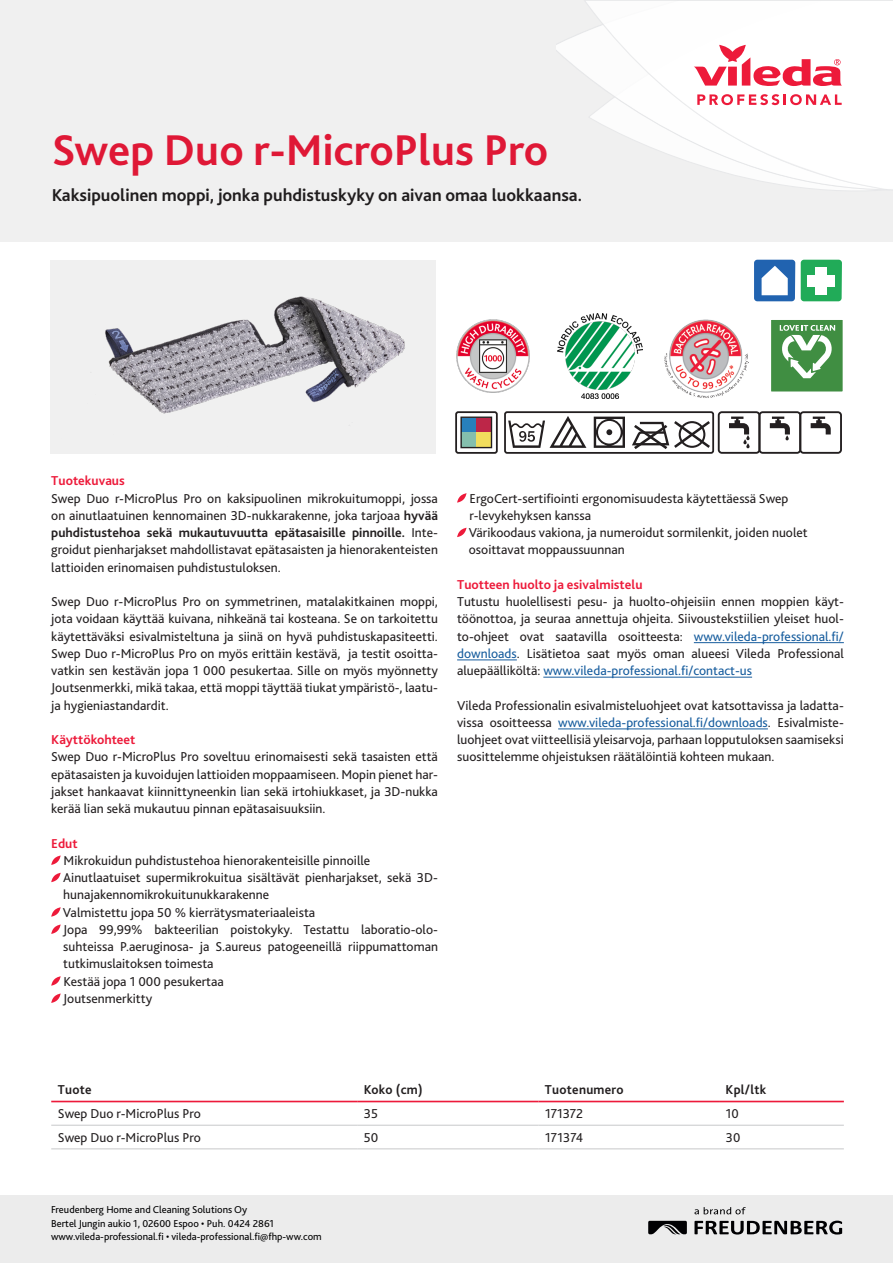
<style>
.page{position:relative;width:893px;height:1263px;background:#fff}
.page>*{position:absolute;margin:0;border:0;box-sizing:border-box;transform-origin:0 0}
.t1{font:700 45px "Bliss 2";color:#ed1a3a}
.t2{font:700 18px "Bliss 2";color:#231f20}
.t3{font:13.5px/17.2px "Bliss 2";color:#231f20;text-align:justify}
.t4{font:700 13.5px "Bliss 2";color:#ed1a3a}
.t5{font:700 13.5px "Bliss 2";letter-spacing:.02em;color:#231f20}
.t6{font:10.5px "Bliss 2";color:#000001}
.s1{font-weight:700}
.s2{color:#175d9e}
</style>
<div class="page">
<svg style="left:51px;top:855px;width:10px;height:10px"></svg>
<svg style="left:51px;top:873px;width:10px;height:9px"></svg>
<svg style="left:51px;top:907px;width:10px;height:10px"></svg>
<svg style="left:51px;top:924px;width:10px;height:10px"></svg>
<svg style="left:51px;top:976px;width:10px;height:10px"></svg>
<svg style="left:51px;top:993px;width:10px;height:10px"></svg>
<hr style="left:694px;top:642px;width:150px;height:1px;background:#175d9e">
<hr style="left:457px;top:659px;width:60px;height:1px;background:#175d9e">
<hr style="left:543px;top:677px;width:209px;height:1px;background:#175d9e">
<hr style="left:558px;top:728px;width:210px;height:1px;background:#175d9e">
<svg style="left:457px;top:493px;width:9px;height:10px"></svg>
<svg style="left:457px;top:528px;width:9px;height:9px"></svg>
<div style="left:0;top:1195px;width:893px;height:68px;background:#ececec"></div>
<svg style="left:694px;top:1220px;width:148px;height:14px"></svg>
<svg style="left:648px;top:1221px;width:39px;height:13px"></svg>
<svg style="left:694px;top:1207px;width:52px;height:7px"></svg>
<div style="left:0;top:0;width:893px;height:241px;background:#f0f0f0"></div>
<svg style="left:557px;top:33px;width:27px;height:39px"></svg>
<svg style="left:584px;top:1px;width:309px;height:189px"></svg>
<svg style="left:697px;top:94px;width:145px;height:11px"></svg>
<svg style="left:694px;top:45px;width:148px;height:42px"></svg>
<img style="left:51px;top:260px;width:385px;height:194px">
<img style="left:456px;top:319px;width:74px;height:74px">
<img style="left:557px;top:314px;width:85px;height:85px">
<img style="left:664px;top:319px;width:85px;height:79px">
<div style="left:770px;top:319px;width:73px;height:73px;background:#408e42"></div>
<div style="left:770px;top:319px;width:74px;height:74px;border:1px solid #fff"></div>
<svg style="left:780px;top:325px;width:55px;height:53px"></svg>
<div style="left:801px;top:260px;width:41px;height:41px;background:#21ab58;border-radius:3px"></div>
<div style="left:816px;top:267px;width:11px;height:27px;background:#fff"></div>
<div style="left:807px;top:275px;width:28px;height:11px;background:#fff"></div>
<div style="left:754px;top:260px;width:41px;height:41px;background:#2163b0;border-radius:3px"></div>
<svg style="left:762px;top:266px;width:26px;height:29px"></svg>
<svg style="left:594px;top:417px;width:31px;height:31px"></svg>
<svg style="left:632px;top:421px;width:78px;height:28px"></svg>
<svg style="left:508px;top:416px;width:78px;height:32px"></svg>
<div style="left:504px;top:411px;width:210px;height:43px;border:2px solid #231f20;border-radius:2px"></div>
<svg style="left:718px;top:411px;width:124px;height:43px"></svg>
<svg style="left:460px;top:416px;width:33px;height:33px"></svg>
<div style="left:462px;top:418px;width:14px;height:14px;background:#2880bc"></div>
<div style="left:476px;top:418px;width:15px;height:14px;background:#bd2648"></div>
<div style="left:462px;top:432px;width:14px;height:15px;background:#84bfad"></div>
<div style="left:476px;top:432px;width:15px;height:15px;background:#f1dd5d"></div>
<div style="left:460px;top:416px;width:32px;height:32px;border:1px solid #231f20"></div>
<div style="left:455px;top:411px;width:43px;height:43px;border:2px solid #231f20;border-radius:2px"></div>
<hr style="left:51px;top:1101px;width:306px;height:1px;background:#ed1a3a">
<hr style="left:357px;top:1101px;width:181px;height:1px;background:#ed1a3a">
<hr style="left:538px;top:1101px;width:181px;height:1px;background:#ed1a3a">
<hr style="left:719px;top:1101px;width:125px;height:1px;background:#ed1a3a">
<hr style="left:51px;top:1125px;width:306px;height:1px;background:#c7c8ca">
<hr style="left:51px;top:1148px;width:306px;height:1px;background:#c7c8ca">
<hr style="left:357px;top:1125px;width:181px;height:1px;background:#c7c8ca">
<hr style="left:357px;top:1148px;width:181px;height:1px;background:#c7c8ca">
<hr style="left:538px;top:1125px;width:181px;height:1px;background:#c7c8ca">
<hr style="left:538px;top:1148px;width:181px;height:1px;background:#c7c8ca">
<hr style="left:719px;top:1125px;width:125px;height:1px;background:#c7c8ca">
<hr style="left:719px;top:1148px;width:125px;height:1px;background:#c7c8ca">
<h1 class="t1" style="left:51px;top:122px;width:499px">Swep Duo r-MicroPlus Pro</h1>
<h2 class="t2" style="left:51px;top:184px;width:532px">Kaksipuolinen moppi, jonka puhdistuskyky on aivan omaa luokkaansa.</h2>
<p class="t4" style="left:51px;top:472px;width:75px">Tuotekuvaus</p>
<p class="t3" style="left:51px;top:489px;width:388px">Swep Duo r-MicroPlus Pro on kaksipuolinen mikrokuitumoppi, jossa on ainutlaatuinen kennomainen 3D-nukkarakenne, joka tarjoaa <span class="s1">hyvää puhdistustehoa sekä mukautuvuutta epätasaisille pinnoille.</span> Inte&shy;groidut pienharjakset mahdollistavat epätasaisten ja hienorakenteisten lattioiden erinomaisen puhdistustuloksen.</p>
<p class="t3" style="left:51px;top:593px;width:388px">Swep Duo r-MicroPlus Pro on symmetrinen, matalakitkainen moppi, jota voidaan käyttää kuivana, nihkeänä tai kosteana. Se on tarkoitettu käytettäväksi esivalmisteltuna ja siinä on hyvä puhdistuskapasiteetti.<br>Swep Duo r-MicroPlus Pro on myös erittäin kestävä, ja testit osoitta&shy;vatkin sen kestävän jopa 1 000 pesukertaa. Sille on myös myönnetty Joutsenmerkki, mikä takaa, että moppi täyttää tiukat ympäristö-, laatu&shy;ja hygieniastandardit.</p>
<p class="t4" style="left:51px;top:731px;width:86px">Käyttökohteet</p>
<p class="t3" style="left:51px;top:748px;width:388px">Swep Duo r-MicroPlus Pro soveltuu erinomaisesti sekä tasaisten että epätasaisten ja kuvoidujen lattioiden moppaamiseen. Mopin pienet har&shy;jakset hankaavat kiinnittyneenkin lian sekä irtohiukkaset, ja 3D-nukka kerää lian sekä mukautuu pinnan epätasaisuuksiin.</p>
<p class="t4" style="left:51px;top:835px;width:28px">Edut</p>
<p class="t3" style="left:64px;top:852px;width:308px">Mikrokuidun puhdistustehoa hienorakenteisille pinnoille</p>
<p class="t3" style="left:63px;top:869px;width:376px">Ainutlaatuiset supermikrokuitua sisältävät pienharjakset, sekä 3D&shy;hunajakennomikrokuitunukkarakenne</p>
<p class="t3" style="left:63px;top:903px;width:254px">Valmistettu jopa 50 % kierrätysmateriaaleista</p>
<p class="t3" style="left:63px;top:921px;width:376px">Jopa 99,99% bakteerilian poistokyky. Testattu laboratio-olo&shy;suhteissa P.aeruginosa- ja S.aureus patogeeneillä riippumattoman tutkimuslaitoksen toimesta</p>
<p class="t3" style="left:64px;top:972px;width:162px">Kestää jopa 1 000 pesukertaa</p>
<p class="t3" style="left:63px;top:990px;width:90px">Joutsenmerkitty</p>
<p class="t3" style="left:469px;top:489px;width:320px">ErgoCert-sertifiointi ergonomisuudesta käytettäessä Swep r-levykehyksen kanssa</p>
<p class="t3" style="left:469px;top:524px;width:340px">Värikoodaus vakiona, ja numeroidut sormilenkit, joiden nuolet</p>
<p class="t3" style="left:469px;top:541px;width:157px">osoittavat moppaussuunnan</p>
<p class="t4" style="left:457px;top:576px;width:187px">Tuotteen huolto ja esivalmistelu</p>
<p class="t3" style="left:457px;top:593px;width:388px">Tutustu huolellisesti pesu- ja huolto-ohjeisiin ennen moppien käyt&shy;töönottoa, ja seuraa annettuja ohjeita. Siivoustekstiilien yleiset huol&shy;to-ohjeet ovat saatavilla osoitteesta: <span class="s2">www.vileda-professional.fi/ downloads</span>. Lisätietoa saat myös oman alueesi Vileda Professional aluepäälliköltä: <span class="s2">www.vileda-professional.fi/contact-us</span></p>
<p class="t3" style="left:457px;top:696px;width:388px">Vileda Professionalin esivalmisteluohjeet ovat katsottavissa ja ladatta&shy;vissa osoitteessa <span class="s2">www.vileda-professional.fi/downloads</span>. Esivalmiste&shy;luohjeet ovat viitteellisiä yleisarvoja, parhaan lopputuloksen saamiseksi suosittelemme ohjeistuksen räätälöintiä kohteen mukaan.</p>
<p class="t5" style="left:58px;top:1081px;width:35px">Tuote</p>
<p class="t5" style="left:364px;top:1081px;width:61px">Koko (cm)</p>
<p class="t5" style="left:545px;top:1081px;width:80px">Tuotenumero</p>
<p class="t5" style="left:726px;top:1081px;width:42px">Kpl/ltk</p>
<p class="t3" style="left:58px;top:1105px;width:144px">Swep Duo r-MicroPlus Pro</p>
<p class="t3" style="left:364px;top:1105px;width:16px">35</p>
<p class="t3" style="left:545px;top:1105px;width:40px">171372</p>
<p class="t3" style="left:726px;top:1105px;width:15px">10</p>
<p class="t3" style="left:58px;top:1129px;width:144px">Swep Duo r-MicroPlus Pro</p>
<p class="t3" style="left:364px;top:1129px;width:16px">50</p>
<p class="t3" style="left:545px;top:1129px;width:40px">171374</p>
<p class="t3" style="left:726px;top:1129px;width:16px">30</p>
<p class="t6" style="left:51px;top:1203px;width:198px">Freudenberg Home and Cleaning Solutions Oy</p>
<p class="t6" style="left:51px;top:1217px;width:224px">Bertel Jungin aukio 1, 02600 Espoo • Puh. 0424 2861</p>
<p class="t6" style="left:51px;top:1230px;width:272px">www.vileda-professional.fi • vileda-professional.fi@fhp-ww.com</p>
</div>
